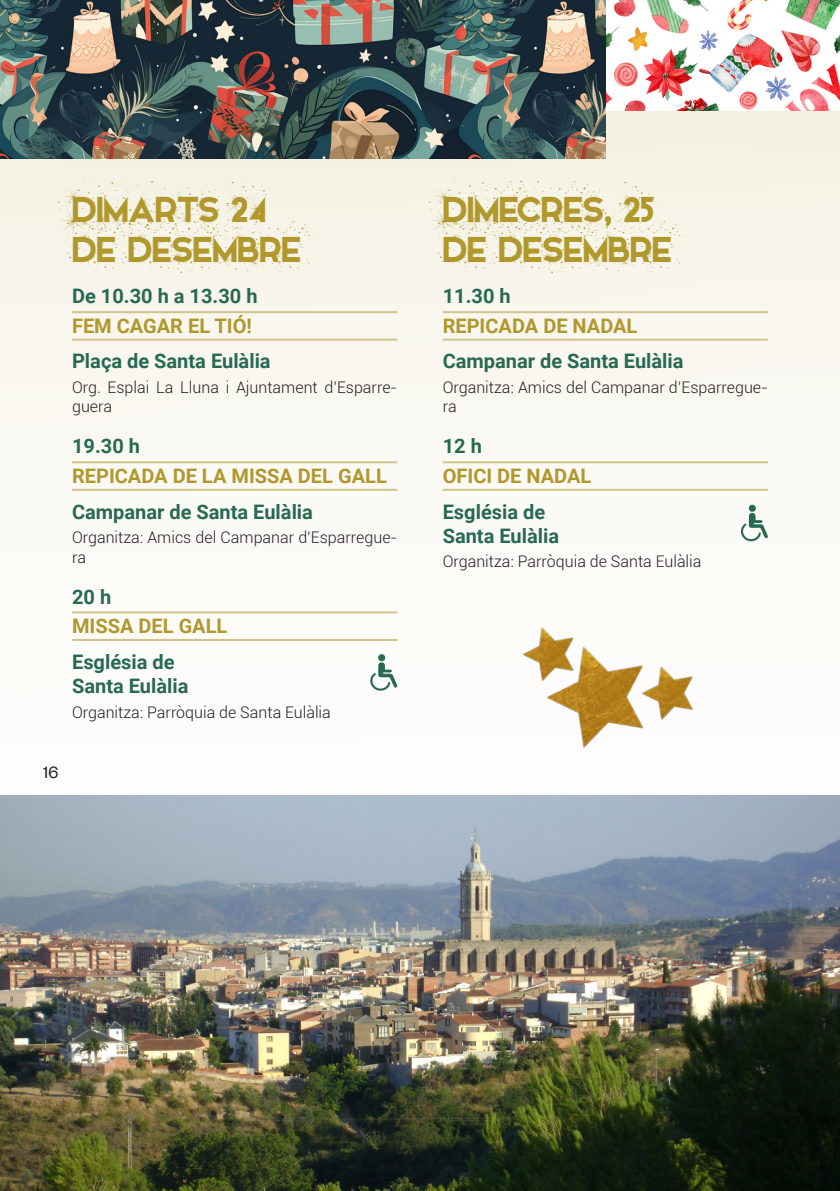
<style>
.page{position:relative;width:840px;height:1191px;background:#fff}
.page>*{position:absolute;margin:0;border:0;box-sizing:border-box;transform-origin:0 0}
.dies{font:48px/40px "Snowinter Free";color:#b0982d}
.lloc{font:700 20px/24px "Roboto";color:#286954}
.actes{font:700 20px "Roboto";color:#b0982d}
.hores{font:700 20px "Roboto";color:#286954}
.t1{font:18px "Founders Grotesk";color:#231f20}
.organitza{font:300 16px/19.2px "Roboto";color:#231f20}
</style>
<div class="page">
<div style="left:0;top:0;width:839px;height:1191px;background:linear-gradient(to right,#f9f8f2,#f9f7ef)"></div>
<img style="left:605px;top:0;width:234px;height:111px">
<hr style="left:72px;top:311px;width:325px;height:2px;background:#d3c38b">
<hr style="left:72px;top:339px;width:325px;height:2px;background:#d3c38b">
<hr style="left:72px;top:461px;width:325px;height:2px;background:#d3c38b">
<hr style="left:72px;top:489px;width:325px;height:2px;background:#d3c38b">
<hr style="left:72px;top:611px;width:325px;height:2px;background:#d3c38b">
<hr style="left:72px;top:639px;width:325px;height:2px;background:#d3c38b">
<hr style="left:442px;top:311px;width:325px;height:2px;background:#d3c38b">
<hr style="left:442px;top:339px;width:325px;height:2px;background:#d3c38b">
<hr style="left:442px;top:461px;width:325px;height:2px;background:#d3c38b">
<hr style="left:442px;top:489px;width:325px;height:2px;background:#d3c38b">
<img style="left:0;top:795px;width:839px;height:396px">
<img style="left:0;top:0;width:605px;height:158px">
<svg style="left:367px;top:662px;width:30px;height:28px"></svg>
<div style="left:378px;top:654px;width:7px;height:7px;background:#286954;border-radius:50%"></div>
<svg style="left:738px;top:513px;width:29px;height:28px"></svg>
<div style="left:748px;top:505px;width:7px;height:7px;background:#286954;border-radius:50%"></div>
<img style="left:517px;top:756px;width:36px;height:21px">
<img style="left:434px;top:570px;width:201px;height:186px">
<img style="left:553px;top:609px;width:201px;height:186px">
<p class="dies" style="left:72px;top:189px;width:230px">Dimarts 24 de desembre</p>
<p class="hores" style="left:72px;top:282px;width:187px">De 10.30 h a 13.30 h</p>
<p class="actes" style="left:72px;top:312px;width:181px">FEM CAGAR EL TIÓ!</p>
<p class="lloc" style="left:72px;top:348px;width:200px">Plaça de Santa Eulàlia</p>
<p class="organitza" style="left:72px;top:377px;width:326px">Org. Esplai La Lluna i Ajuntament d’Esparre&shy;guera</p>
<p class="hores" style="left:72px;top:432px;width:69px">19.30 h</p>
<p class="actes" style="left:72px;top:462px;width:316px">REPICADA DE LA MISSA DEL GALL</p>
<p class="lloc" style="left:72px;top:498px;width:242px">Campanar de Santa Eulàlia</p>
<p class="organitza" style="left:72px;top:527px;width:326px">Organitza: Amics del Campanar d’Esparregue&shy;ra</p>
<p class="hores" style="left:72px;top:582px;width:41px">20 h</p>
<p class="actes" style="left:72px;top:612px;width:157px">MISSA DEL GALL</p>
<p class="lloc" style="left:72px;top:649px;width:118px">Església de<br>Santa Eulàlia</p>
<p class="organitza" style="left:72px;top:701px;width:260px">Organitza: Parròquia de Santa Eulàlia</p>
<p class="t1" style="left:43px;top:761px;width:17px">16</p>
<p class="dies" style="left:442px;top:189px;width:230px">Dimecres, 25 de desembre</p>
<p class="hores" style="left:442px;top:282px;width:69px">11.30 h</p>
<p class="actes" style="left:442px;top:312px;width:196px">REPICADA DE NADAL</p>
<p class="lloc" style="left:442px;top:348px;width:242px">Campanar de Santa Eulàlia</p>
<p class="organitza" style="left:442px;top:377px;width:326px">Organitza: Amics del Campanar d’Esparregue&shy;ra</p>
<p class="hores" style="left:442px;top:432px;width:41px">12 h</p>
<p class="actes" style="left:442px;top:462px;width:150px">OFICI DE NADAL</p>
<p class="lloc" style="left:442px;top:498px;width:118px">Església de<br>Santa Eulàlia</p>
<p class="organitza" style="left:442px;top:551px;width:260px">Organitza: Parròquia de Santa Eulàlia</p>
</div>
